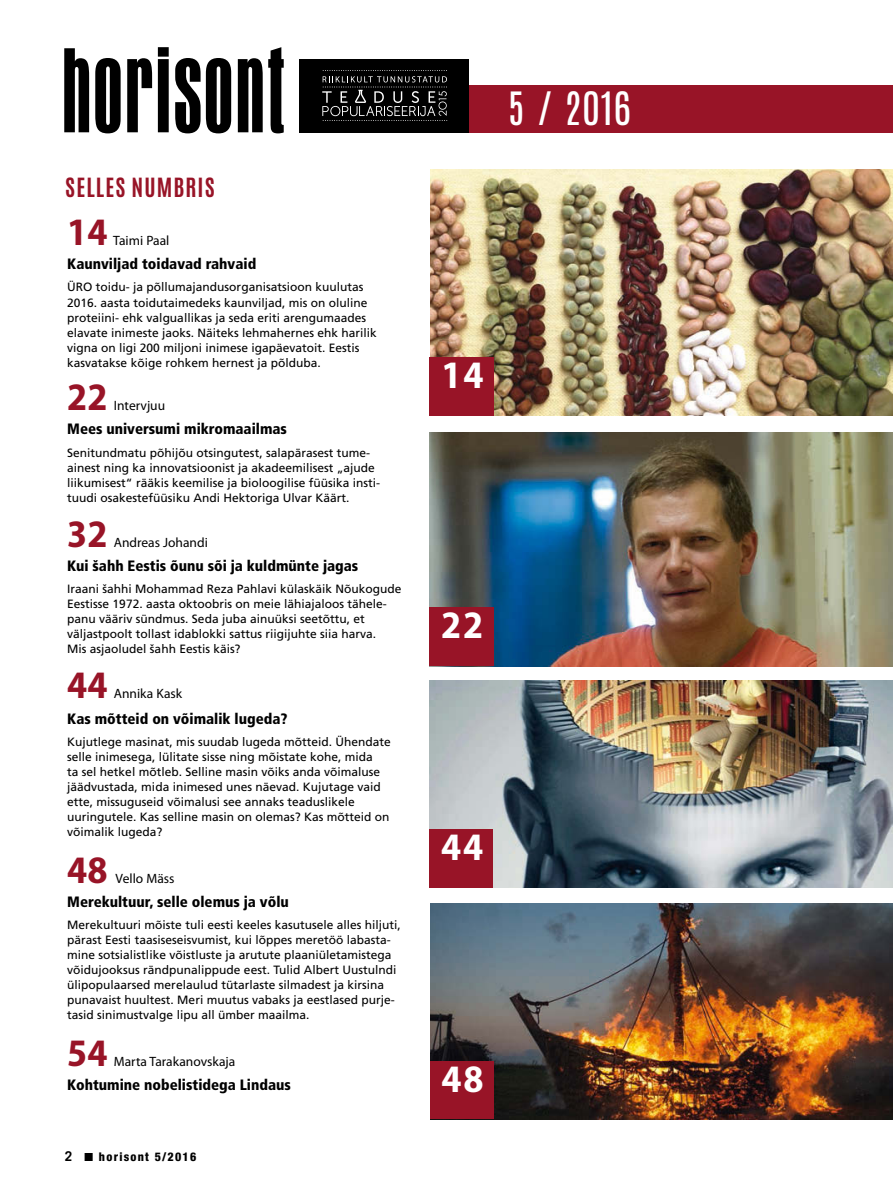
<style>
.page{position:relative;width:893px;height:1191px;background:#fff}
.page>*{position:absolute;margin:0;border:0;box-sizing:border-box;transform-origin:0 0}
.t1{font:condensed 123px "Aurora BT";letter-spacing:.015em;color:#000}
.t2{font:700 semi-condensed 39px "Myriad Pro";color:#981427}
.t3{font:700 semi-condensed 39px "Myriad Pro";letter-spacing:.05em;color:#fff}
.t4{font:39px "Antonio";color:#fff}
.t5{font:700 22.5px "Antonio";letter-spacing:.05em;color:#981427}
.t6{font:900 condensed 15px "Frutiger LT Std";color:#000}
.t7{font:13.5px "Myriad Pro";color:#000}
.t8{font:12px/15px "Frutiger";color:#000}
.t9{font:800 condensed 12px "Helvetica Neue";letter-spacing:.105em;color:#000}
.s1{font-family:"Trade Gothic";font-weight:700;font-stretch:normal;font-size:13.5px}
.s2{font-family:"Swift Metro";font-weight:400;font-stretch:normal}
</style>
<div class="page">
<img style="left:430px;top:169px;width:463px;height:246px">
<div style="left:430px;top:357px;width:64px;height:58px;background:#981427"></div>
<div style="left:309px;top:85px;width:584px;height:48px;background:#981427"></div>
<img style="left:429px;top:680px;width:464px;height:208px">
<div style="left:429px;top:829px;width:64px;height:58px;background:#981427"></div>
<img style="left:430px;top:903px;width:463px;height:216px">
<div style="left:430px;top:1061px;width:64px;height:58px;background:#981427"></div>
<img style="left:430px;top:433px;width:463px;height:233px">
<div style="left:429px;top:607px;width:64px;height:59px;background:#981427"></div>
<div style="left:299px;top:60px;width:169px;height:73px;background:#000"></div>
<svg style="left:322px;top:70px;width:125px;height:51px"></svg>
<h1 class="t1" style="left:61px;top:26px;width:225px">horisont</h1>
<h3 class="t5" style="left:65px;top:178px;width:151px">SELLES NUMBRIS</h3>
<h2 class="t2" style="left:67px;top:210px;width:42px">14</h2>
<p class="t7" style="left:113px;top:232px;width:58px">Taimi Paal</p>
<p class="t6" style="left:67px;top:255px;width:190px">Kaunviljad toidavad rahvaid</p>
<p class="t8" style="left:67px;top:280px;width:311px">ÜRO toidu- ja põllumajandusorganisatsioon kuulutas 2016. aasta toidutaimedeks kaunviljad, mis on oluline proteiini- ehk valguallikas ja seda eriti arengumaades elavate inimeste jaoks. Näiteks lehmahernes ehk harilik vigna on ligi 200 miljoni inimese igapäevatoit. Eestis kasvatakse kõige rohkem hernest ja põlduba.</p>
<h2 class="t2" style="left:67px;top:375px;width:42px">22</h2>
<p class="t7" style="left:114px;top:397px;width:53px">Intervjuu</p>
<p class="t6" style="left:67px;top:420px;width:221px">Mees universumi mikromaailmas</p>
<p class="t8" style="left:67px;top:445px;width:314px">Senitundmatu põhijõu otsingutest, salapärasest tume&shy;ainest ning ka innovatsioonist ja akadeemilisest „ajude liikumisest“ rääkis keemilise ja bioloogilise füüsika insti&shy;tuudi osakestefüüsiku Andi Hektoriga Ulvar Käärt.</p>
<h2 class="t2" style="left:67px;top:512px;width:42px">32</h2>
<p class="t7" style="left:114px;top:534px;width:96px">Andreas Johandi</p>
<p class="t6" style="left:67px;top:556px;width:293px">Kui šahh Eestis õunu sõi ja kuldmünte jagas</p>
<p class="t8" style="left:67px;top:581px;width:336px">Iraani šahhi Mohammad Reza Pahlavi külaskäik Nõukogude Eestisse 1972. aasta oktoobris on meie lähiajaloos tähele&shy;panu vääriv sündmus. Seda juba ainuüksi seetõttu, et väljastpoolt tollast idablokki sattus riigijuhte siia harva.<br>Mis asjaoludel šahh Eestis käis ?</p>
<h2 class="t2" style="left:67px;top:663px;width:42px">44</h2>
<p class="t7" style="left:114px;top:685px;width:70px">Annika Kask</p>
<p class="t6" style="left:67px;top:709px;width:222px">Kas mõtteid on võimalik lugeda?</p>
<p class="t8" style="left:67px;top:734px;width:325px">Kujutlege masinat, mis suudab lugeda mõtteid. Ühendate selle inimesega, lülitate sisse ning mõistate kohe, mida<br>ta sel hetkel mõtleb. Selline masin võiks anda võimaluse jäädvustada, mida inimesed unes näevad. Kujutage vaid ette, missuguseid võimalusi see annaks teaduslikele uuringutele. Kas selline masin on olemas? Kas mõtteid on võimalik lugeda?</p>
<h2 class="t2" style="left:67px;top:848px;width:42px">48</h2>
<p class="t7" style="left:116px;top:870px;width:60px">Vello Mäss</p>
<p class="t6" style="left:67px;top:892px;width:223px">Merekultuur, selle olemus ja võlu</p>
<p class="t8" style="left:67px;top:917px;width:335px">Merekultuuri mõiste tuli eesti keeles kasutusele alles hiljuti, pärast Eesti taasiseseisvumist, kui lõppes meretöö labasta&shy;mine sotsialistlike võistluste ja arutute plaaniületamistega võidujooksus rändpunalippude eest. Tulid Albert Uustulndi ülipopulaarsed merelaulud tütarlaste silmadest ja kirsina punavaist huultest. Meri muutus vabaks ja eestlased purje&shy;tasid sinimustvalge lipu all ümber maailma.</p>
<h2 class="t2" style="left:67px;top:1031px;width:42px">54</h2>
<p class="t7" style="left:114px;top:1053px;width:123px">Marta Tarakanovskaja</p>
<p class="t6" style="left:67px;top:1075px;width:225px">Kohtumine nobelistidega Lindaus</p>
<p class="t9" style="left:65px;top:1149px;width:133px"><span class="s1">2</span> <span class="s2">Δ</span> horisont 5/2016</p>
<h2 class="t4" style="left:508px;top:89px;width:124px">5 / 2016</h2>
<h2 class="t3" style="left:441px;top:353px;width:44px">14</h2>
<h2 class="t3" style="left:441px;top:603px;width:44px">22</h2>
<h2 class="t3" style="left:441px;top:825px;width:44px">44</h2>
<h2 class="t3" style="left:441px;top:1057px;width:44px">48</h2>
</div>
